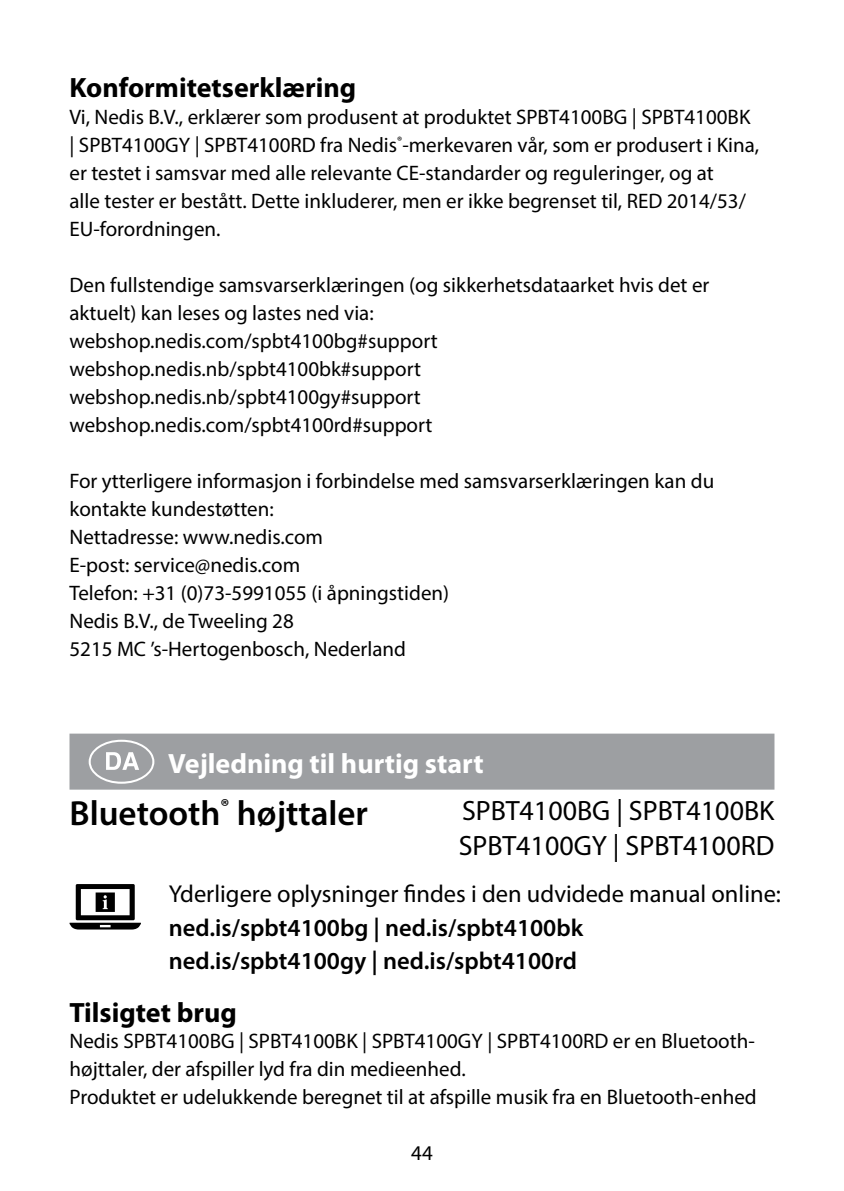
<style>
.page{position:relative;width:844px;height:1191px;background:#fff}
.page>*{position:absolute;margin:0;border:0;box-sizing:border-box;transform-origin:0 0}
.t1{font:63px "manualise countrycodes";color:#fff}
.t2{font:600 35px "Myriad Pro";color:#000}
.t3{font:28px/35px "Myriad Pro";color:#000}
.t4{font:700 28px "Myriad Pro";color:#000}
.t5{font:700 28px "Myriad Pro";color:#fff}
.t6{font:600 24.5px/33.2px "Myriad Pro";color:#000}
.t7{font:24.5px "Myriad Pro";color:#000}
.t8{font:21px/28px "Myriad Pro";color:#000}
</style>
<div class="page">
<div style="left:69px;top:733px;width:705px;height:56px;background:#9d9fa2"></div>
<svg style="left:69px;top:884px;width:72px;height:45px"></svg>
<h3 class="t4" style="left:69px;top:70px;width:288px">Konformitetserklæring</h3>
<p class="t8" style="left:69px;top:102px;width:691px">Vi, Nedis B.V., erklærer som produsent at produktet SPBT4100BG | SPBT4100BK | SPBT4100GY | SPBT4100RD fra Nedis<sup>®</sup>-merkevaren vår, som er produsert i Kina, er testet i samsvar med alle relevante CE-standarder og reguleringer, og at<br>alle tester er bestått. Dette inkluderer, men er ikke begrenset til, RED 2014/53/ EU-forordningen.</p>
<p class="t8" style="left:69px;top:270px;width:641px">Den fullstendige samsvarserklæringen (og sikkerhetsdataarket hvis det er aktuelt) kan leses og lastes ned via: webshop.nedis.com/spbt4100bg#support webshop.nedis.nb/spbt4100bk#support webshop.nedis.nb/spbt4100gy#support webshop.nedis.com/spbt4100rd#support</p>
<p class="t8" style="left:69px;top:466px;width:646px">For ytterligere informasjon i forbindelse med samsvarserklæringen kan du kontakte kundestøtten:<br>Nettadresse: www.nedis.com<br>E-post: service@nedis.com<br>Telefon: +31 (0)73-5991055 (i åpningstiden)<br>Nedis B.V., de Tweeling 28<br>5215 MC ’s-Hertogenbosch, Nederland</p>
<h1 class="t1" style="left:79px;top:725px;width:86px">2</h1>
<h3 class="t5" style="left:168px;top:745px;width:317px">Vejledning til hurtig start</h3>
<h2 class="t2" style="left:69px;top:791px;width:300px">Bluetooth<sup>®</sup> højttaler</h2>
<h3 class="t3" style="left:458px;top:792px;width:317px">SPBT4100BG | SPBT4100BK<br>SPBT4100GY | SPBT4100RD</h3>
<p class="t7" style="left:169px;top:879px;width:613px">Yderligere oplysninger findes i den udvidede manual online:</p>
<p class="t6" style="left:169px;top:910px;width:416px">ned.is/spbt4100bg | ned.is/spbt4100bk ned.is/spbt4100gy | ned.is/spbt4100rd</p>
<h3 class="t4" style="left:69px;top:994px;width:169px">Tilsigtet brug</h3>
<p class="t8" style="left:69px;top:1026px;width:688px">Nedis SPBT4100BG | SPBT4100BK | SPBT4100GY | SPBT4100RD er en Bluetooth&shy;højttaler, der afspiller lyd fra din medieenhed.<br>Produktet er udelukkende beregnet til at afspille musik fra en Bluetooth-enhed</p>
<p class="t8" style="left:411px;top:1138px;width:23px">44</p>
</div>
